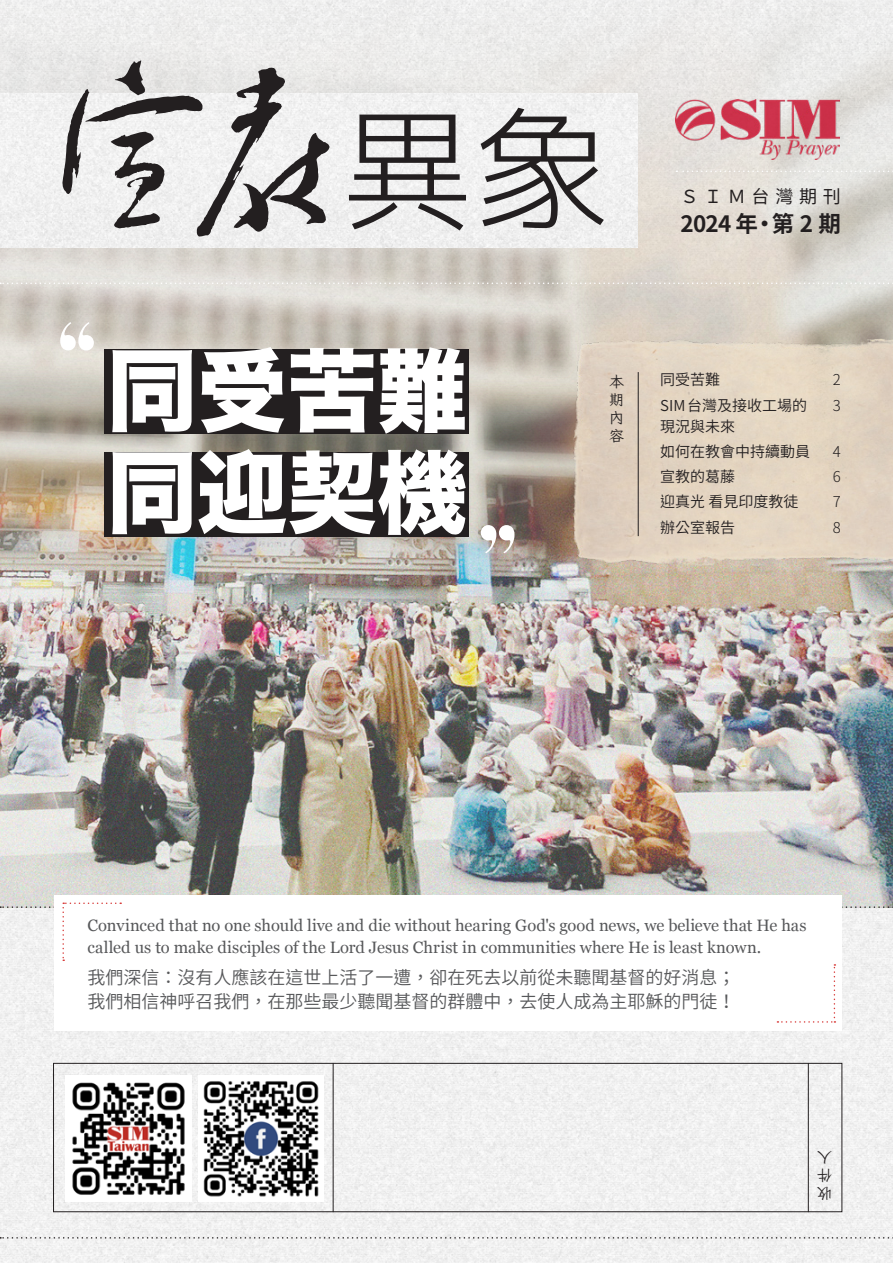
<style>
.page{position:relative;width:893px;height:1263px;background:#fff}
.page>*{position:absolute;margin:0;border:0;box-sizing:border-box;transform-origin:0 0}
.t1{font:90px/102px "Hira Kaku Std W8";color:#fff}
.bullet{font:700 72px "Engravers";color:#fff}
.t2{font:700 22.5px "Noto Sans CJ Ktc";color:#231f20}
.t3{font:600 18px/24px "Noto Sans CJ Ktc";color:#57585a}
.t4{font:18px "Noto Sans CJ Ktc";letter-spacing:.32em;color:#231f20}
.t5{font:16.5px/21.8px "Georgia";color:#57585a}
.t6{font:600 15px/21px "Noto Sans CJ Ktc";color:#231f20}
.t7{font:15px/18px "Iansui 0.91";color:#231f20;text-align:justify}
.t8{font:300 15px "Noto Sans CJ Ktc";color:#231f20}
</style>
<div class="page">
<img style="left:0;top:1023px;width:893px;height:240px">
<img style="left:0;top:0;width:893px;height:902px">
<img style="left:554px;top:321px;width:339px;height:262px">
<div style="left:104px;top:452px;width:365px;height:84px;background:#231f20"></div>
<div style="left:104px;top:350px;width:365px;height:84px;background:#231f20"></div>
<img style="left:66px;top:1076px;width:125px;height:125px">
<img style="left:198px;top:1076px;width:126px;height:125px">
<div style="left:0;top:94px;width:638px;height:153px;background:#f0f0f0"></div>
<svg style="left:60px;top:60px;width:269px;height:177px"></svg>
<svg style="left:349px;top:115px;width:117px;height:115px"></svg>
<svg style="left:481px;top:108px;width:123px;height:120px"></svg>
<img style="left:676px;top:100px;width:164px;height:59px">
<hr style="left:808px;top:1063px;width:1px;height:149px;background:#231f20">
<svg style="left:0;top:1237px;width:893px;height:1px"></svg>
<svg style="left:0;top:282px;width:893px;height:2px"></svg>
<svg style="left:676px;top:171px;width:217px;height:1px"></svg>
<hr style="left:638px;top:372px;width:1px;height:164px;background:#231f20">
<div style="left:53px;top:1063px;width:789px;height:149px;border:1px solid #231f20"></div>
<hr style="left:333px;top:1063px;width:1px;height:149px;background:#231f20">
<div style="left:54px;top:895px;width:788px;height:136px;background:#fff"></div>
<svg style="left:0;top:902px;width:893px;height:121px"></svg>
<p class="bullet" style="left:51px;top:305px;width:52px">“</p>
<p class="t1" style="left:107px;top:342px;width:362px">同受苦難同迎契機</p>
<p class="bullet" style="left:472px;top:508px;width:52px">"</p>
<p class="t4" style="left:680px;top:186px;width:162px">ＳＩＭ台灣期刊</p>
<p class="t2" style="left:680px;top:211px;width:162px">2024 年・第 2 期</p>
<p class="t7" style="left:609px;top:373px;width:16px">本期內容</p>
<p class="t6" style="left:660px;top:370px;width:61px">同受苦難</p>
<p class="t6" style="left:660px;top:395px;width:148px">SIM 台灣及接收工場的現況與未來</p>
<p class="t6" style="left:660px;top:441px;width:152px">如何在教會中持續動員</p>
<p class="t6" style="left:660px;top:466px;width:76px">宣教的葛藤</p>
<p class="t6" style="left:660px;top:492px;width:140px">迎真光 看見印度教徒</p>
<p class="t6" style="left:660px;top:517px;width:76px">辦公室報告</p>
<p class="t8" style="left:833px;top:371px;width:10px">2</p>
<p class="t8" style="left:833px;top:397px;width:10px">3</p>
<p class="t8" style="left:833px;top:443px;width:10px">4</p>
<p class="t8" style="left:833px;top:468px;width:10px">6</p>
<p class="t8" style="left:833px;top:493px;width:10px">7</p>
<p class="t8" style="left:833px;top:519px;width:10px">8</p>
<p class="t5" style="left:87px;top:915px;width:721px">Convinced that no one should live and die without hearing God's good news, we believe that He has called us to make disciples of the Lord Jesus Christ in communities where He is least known.</p>
<p class="t3" style="left:87px;top:965px;width:650px">我們深信：沒有人應該在這世上活了一遭，卻在死去以前從未聽聞基督的好消息；我們相信神呼召我們，在那些最少聽聞基督的群體中，去使人成為主耶穌的門徒！</p>
<p class="t7" style="left:832px;top:1203px;width:16px;rotate:-180deg">收件人</p>
</div>
